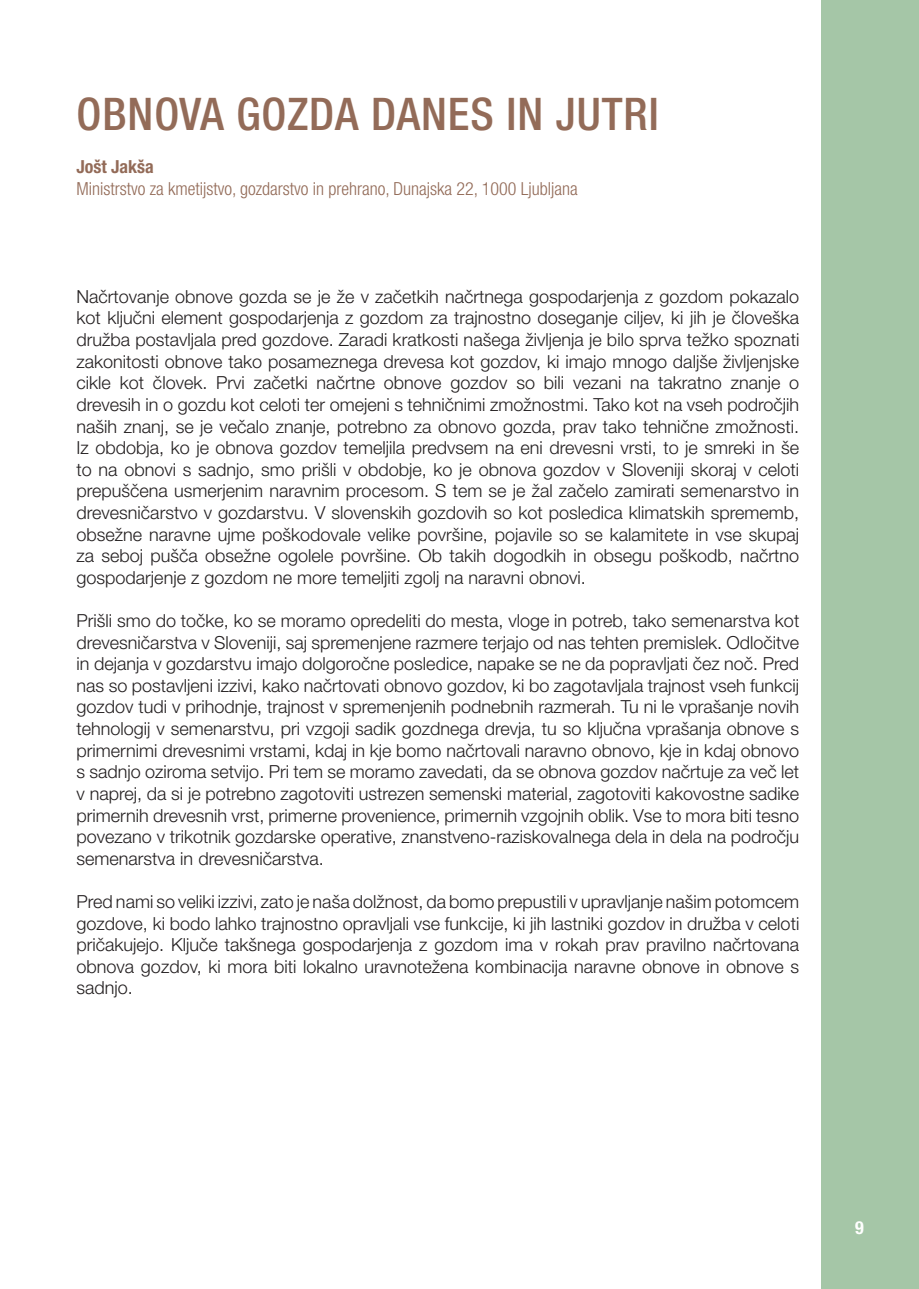
<style>
.page{position:relative;width:919px;height:1289px;background:#fff}
.page>*{position:absolute;margin:0;border:0;box-sizing:border-box;transform-origin:0 0}
.t1{font:500 condensed 45px "Helvetica Neue LT Pro";letter-spacing:.02em;color:#936b58}
.t2{font:300 18px/21.6px "Helvetica Neue LT Pro";color:#231f20;text-align:justify}
.t3{font:300 condensed 18px "Helvetica Neue LT Pro";color:#936b58}
.t4{font:700 condensed 18px "Helvetica Neue LT Pro";color:#936b58}
.t5{font:700 condensed 18px "Helvetica Neue LT Pro";color:#fff}
</style>
<div class="page">
<div style="left:821px;top:0;width:97px;height:1288px;background:#a5c6a7"></div>
<h1 class="t1" style="left:77px;top:87px;width:583px">OBNOVA GOZDA DANES IN JUTRI</h1>
<p class="t4" style="left:77px;top:156px;width:79px">Jošt Jakša</p>
<p class="t3" style="left:77px;top:178px;width:502px">Ministrstvo za kmetijstvo, gozdarstvo in prehrano, Dunajska 22, 1000 Ljubljana</p>
<p class="t2" style="left:77px;top:285px;width:724px">Načrtovanje obnove gozda se je že v začetkih načrtnega gospodarjenja z gozdom pokazalo kot ključni element gospodarjenja z gozdom za trajnostno doseganje ciljev, ki jih je človeška družba postavljala pred gozdove. Zaradi kratkosti našega življenja je bilo sprva težko spoznati zakonitosti obnove tako posameznega drevesa kot gozdov, ki imajo mnogo daljše življenjske cikle kot človek. Prvi začetki načrtne obnove gozdov so bili vezani na takratno znanje o drevesih in o gozdu kot celoti ter omejeni s tehničnimi zmožnostmi. Tako kot na vseh področjih naših znanj, se je večalo znanje, potrebno za obnovo gozda, prav tako tehnične zmožnosti.<br>Iz obdobja, ko je obnova gozdov temeljila predvsem na eni drevesni vrsti, to je smreki in še to na obnovi s sadnjo, smo prišli v obdobje, ko je obnova gozdov v Sloveniji skoraj v celoti prepuščena usmerjenim naravnim procesom. S tem se je žal začelo zamirati semenarstvo in drevesničarstvo v gozdarstvu. V slovenskih gozdovih so kot posledica klimatskih sprememb, obsežne naravne ujme poškodovale velike površine, pojavile so se kalamitete in vse skupaj za seboj pušča obsežne ogolele površine. Ob takih dogodkih in obsegu poškodb, načrtno gospodarjenje z gozdom ne more temeljiti zgolj na naravni obnovi.</p>
<p class="t2" style="left:77px;top:609px;width:724px">Prišli smo do točke, ko se moramo opredeliti do mesta, vloge in potreb, tako semenarstva kot drevesničarstva v Sloveniji, saj spremenjene razmere terjajo od nas tehten premislek. Odločitve in dejanja v gozdarstvu imajo dolgoročne posledice, napake se ne da popravljati čez noč. Pred nas so postavljeni izzivi, kako načrtovati obnovo gozdov, ki bo zagotavljala trajnost vseh funkcij gozdov tudi v prihodnje, trajnost v spremenjenih podnebnih razmerah. Tu ni le vprašanje novih tehnologij v semenarstvu, pri vzgoji sadik gozdnega drevja, tu so ključna vprašanja obnove s primernimi drevesnimi vrstami, kdaj in kje bomo načrtovali naravno obnovo, kje in kdaj obnovo s sadnjo oziroma setvijo. Pri tem se moramo zavedati, da se obnova gozdov načrtuje za več let v naprej, da si je potrebno zagotoviti ustrezen semenski material, zagotoviti kakovostne sadike primernih drevesnih vrst, primerne provenience, primernih vzgojnih oblik. Vse to mora biti tesno povezano v trikotnik gozdarske operative, znanstveno-raziskovalnega dela in dela na področju semenarstva in drevesničarstva.</p>
<p class="t2" style="left:77px;top:890px;width:724px">Pred nami so veliki izzivi, zato je naša dolžnost, da bomo prepustili v upravljanje našim potomcem gozdove, ki bodo lahko trajnostno opravljali vse funkcije, ki jih lastniki gozdov in družba v celoti pričakujejo. Ključe takšnega gospodarjenja z gozdom ima v rokah prav pravilno načrtovana obnova gozdov, ki mora biti lokalno uravnotežena kombinacija naravne obnove in obnove s sadnjo.</p>
<p class="t5" style="left:855px;top:1216px;width:10px">9</p>
</div>
